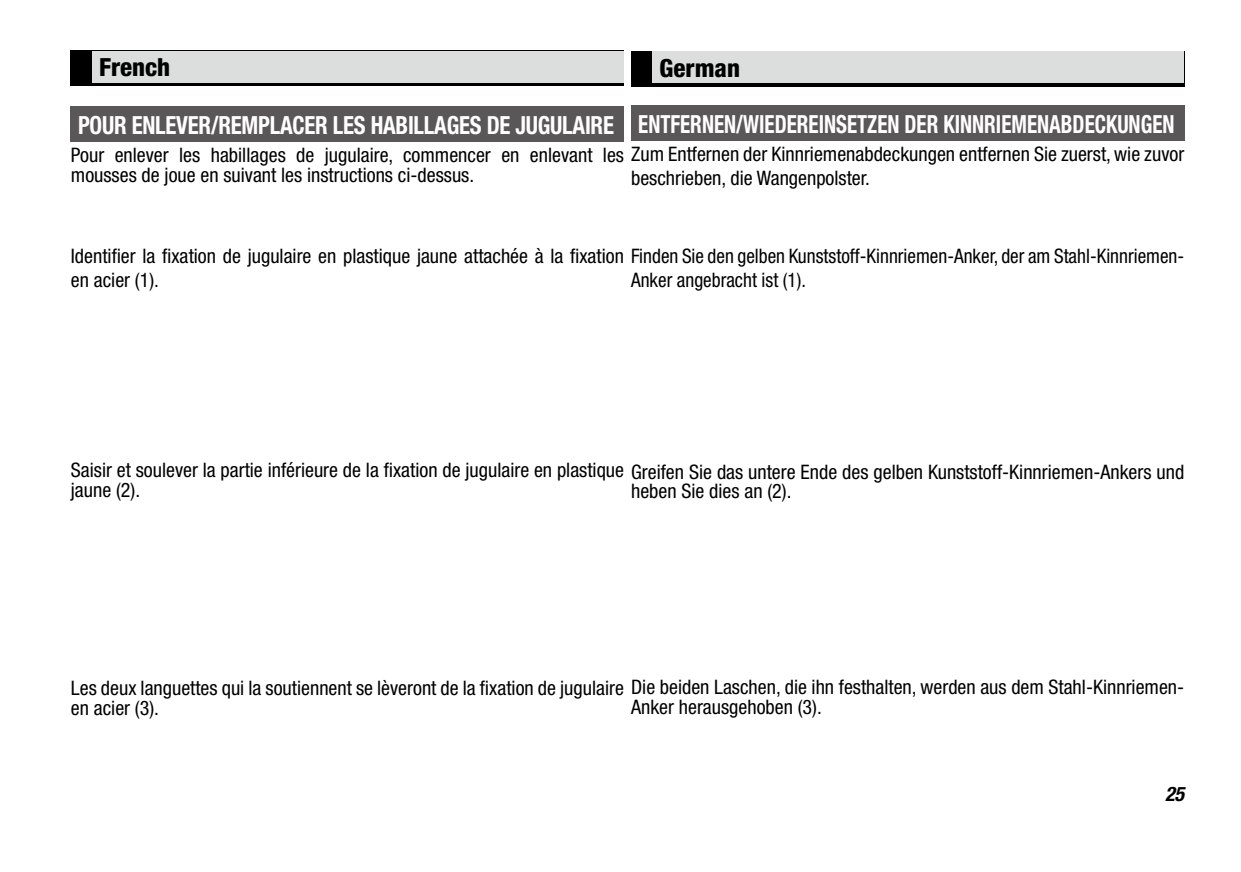
<style>
.page{position:relative;width:1241px;height:872px;background:#fff}
.page>*{position:absolute;margin:0;border:0;box-sizing:border-box;transform-origin:0 0}
.t1{font:700 condensed 25px "Helvetica Neue";color:#fff;scale:.84 1}
.t2{font:700 condensed 25px "Helvetica Neue";color:#fff;scale:.91 1}
.t3{font:800 condensed 25px "Helvetica Neue";color:#000}
.t4{font:condensed 20px/20px "Helvetica Neue";color:#000}
.t5{font:condensed 20px "Helvetica Neue";color:#000;scale:.96 1}
.t6{font:italic 700 condensed 20px "Helvetica Neue";color:#000}
</style>
<div class="page">
<div style="left:71px;top:51px;width:553px;height:35px;background:#000"></div>
<div style="left:631px;top:51px;width:552px;height:35px;background:#000"></div>
<div style="left:92px;top:51px;width:532px;height:32px;background:#dcdddd"></div>
<div style="left:652px;top:51px;width:531px;height:32px;background:#dcdddd"></div>
<div style="left:71px;top:106px;width:553px;height:36px;background:#595757"></div>
<div style="left:631px;top:106px;width:552px;height:35px;background:#595757"></div>
<p class="t3" style="left:99px;top:52px;width:72px">French</p>
<p class="t3" style="left:659px;top:52px;width:82px">German</p>
<p class="t2" style="left:78px;top:109px;width:590px">POUR ENLEVER/REMPLACER LES HABILLAGES DE JUGULAIRE</p>
<p class="t4" style="left:71px;top:143px;width:1114px;line-height:20.8px">Pour enlever les habillages de jugulaire, commencer en enlevant les Zum Entfernen der Kinnriemenabdeckungen entfernen Sie zuerst, wie zuvor mousses de joue en suivant les instructions ci-dessus.</p>
<p class="t1" style="left:638px;top:109px;width:640px">ENTFERNEN/WIEDEREINSETZEN DER KINNRIEMENABDECKUNGEN</p>
<p class="t4" style="left:631px;top:168px;width:240px">beschrieben, die Wangenpolster.</p>
<p class="t4" style="left:71px;top:244px;width:1114px;line-height:24px">Identifier la fixation de jugulaire en plastique jaune attachée à la fixation Finden Sie den gelben Kunststoff-Kinnriemen-Anker, der am Stahl-Kinnriemen&shy;en acier (1).</p>
<p class="t5" style="left:631px;top:268px;width:184px">Anker angebracht ist (1).</p>
<p class="t4" style="left:71px;top:460px;width:1114px">Saisir et soulever la partie inférieure de la fixation de jugulaire en plastique Greifen Sie das untere Ende des gelben Kunststoff-Kinnriemen-Ankers und jaune (2).</p>
<p class="t4" style="left:631px;top:481px;width:162px">heben Sie dies an (2).</p>
<p class="t4" style="left:71px;top:677px;width:1114px">Les deux languettes qui la soutiennent se lèveront de la fixation de jugulaire Die beiden Laschen, die ihn festhalten, werden aus dem Stahl-Kinnriemen&shy;en acier (3).</p>
<p class="t4" style="left:631px;top:696px;width:192px">Anker herausgehoben (3).</p>
<p class="t6" style="left:1164px;top:782px;width:21px">25</p>
</div>
